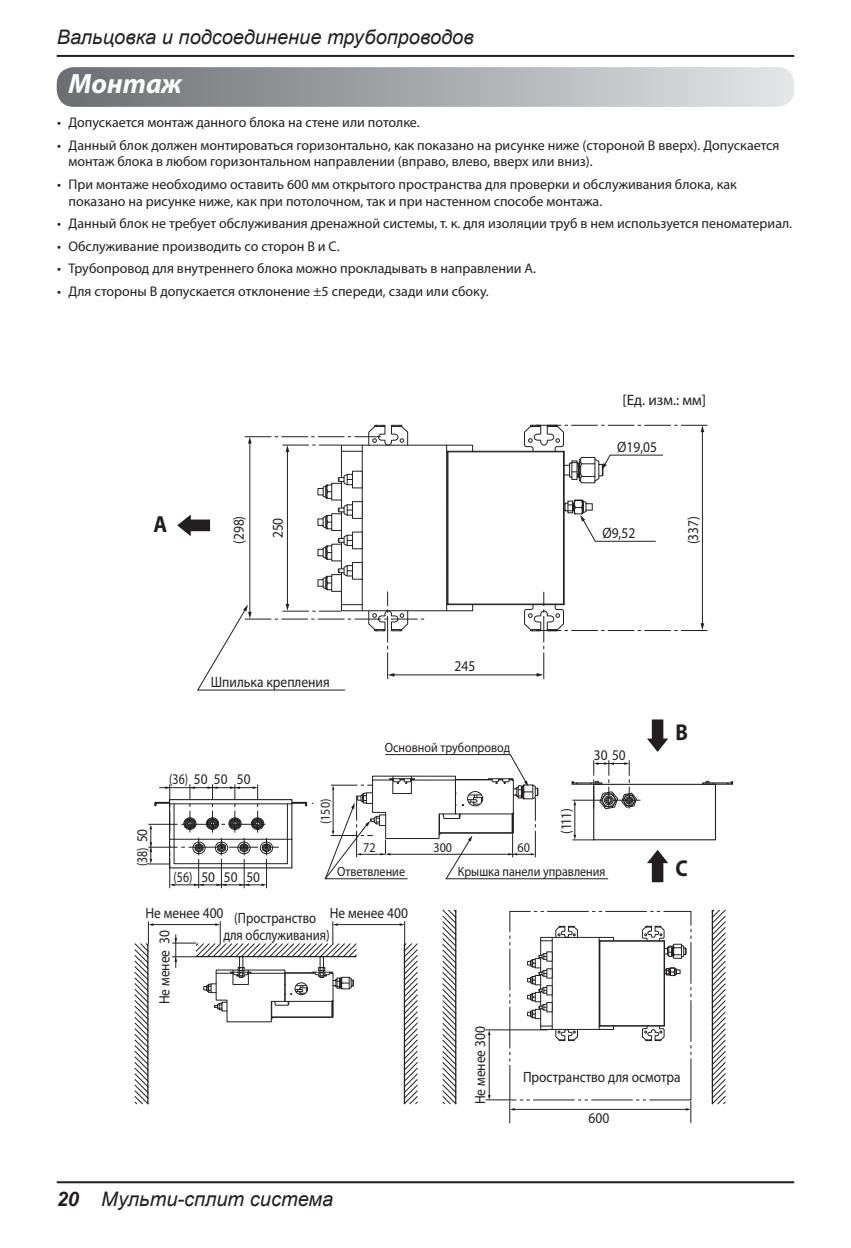
<style>
.page{position:relative;width:851px;height:1248px;background:#fff}
.page>*{position:absolute;margin:0;border:0;box-sizing:border-box;transform-origin:0 0}
.t1{font:italic 700 28px "Myriad Pro";color:#fff}
.t2{font:700 23.2px "Myriad Pro";color:#231f20;scale:.9 1}
.t3{font:700 23px "Myriad Pro";color:#231f20;scale:.9 1}
.t4{font:italic 20px "Arial";color:#231f20}
.t5{font:15.2px "Myriad Pro";color:#231f20}
.t6{font:15px "Myriad Pro";color:#231f20;scale:.9 1}
.t7{font:15px/16.2px "Myriad Pro";color:#231f20;text-align:center;scale:.86 1}
.t8{font:14.8px "Myriad Pro";color:#231f20;scale:.8 1}
.t9{font:14.8px "Myriad Pro";color:#231f20;scale:.9 1}
.t10{font:14px/16.8px "Myriad Pro";color:#231f20}
.t11{font:13.4px "Myriad Pro";color:#231f20;scale:.9 1}
.s1{font-weight:700}
</style>
<div class="page">
<hr style="left:57px;top:1181px;width:737px;height:2px;background:#231f20">
<hr style="left:57px;top:55px;width:737px;height:2px;background:#231f20">
<svg style="left:57px;top:67px;width:737px;height:40px;background:#a8aaad"></svg>
<div style="left:593px;top:783px;width:123px;height:57px;border:1px solid #231f20"></div>
<svg style="left:701px;top:780px;width:32px;height:5px"></svg>
<svg style="left:647px;top:850px;width:21px;height:32px"></svg>
<svg style="left:647px;top:719px;width:21px;height:32px"></svg>
<hr style="left:335px;top:924px;width:66px;height:1px;background:#231f20">
<hr style="left:175px;top:934px;width:1px;height:33px;background:#231f20">
<hr style="left:512px;top:1108px;width:175px;height:1px;background:#231f20">
<svg style="left:685px;top:1100px;width:6px;height:23px"></svg>
<hr style="left:151px;top:924px;width:65px;height:1px;background:#231f20">
<svg style="left:172px;top:921px;width:185px;height:40px"></svg>
<svg style="left:134px;top:921px;width:19px;height:183px"></svg>
<svg style="left:399px;top:921px;width:19px;height:183px"></svg>
<hr style="left:489px;top:1033px;width:1px;height:63px;background:#231f20">
<hr style="left:485px;top:1029px;width:62px;height:1px;background:#231f20">
<svg style="left:485px;top:1094px;width:29px;height:29px"></svg>
<svg style="left:442px;top:909px;width:14px;height:195px"></svg>
<svg style="left:711px;top:909px;width:14px;height:195px"></svg>
<svg style="left:177px;top:424px;width:530px;height:266px"></svg>
<div style="left:239px;top:956px;width:4px;height:21px;border:1px solid #231f20"></div>
<hr style="left:320px;top:956px;width:3px;height:21px;background:#fff">
<div style="left:319px;top:956px;width:5px;height:21px;border:1px solid #231f20"></div>
<svg style="left:203px;top:967px;width:151px;height:55px"></svg>
<svg style="left:526px;top:925px;width:161px;height:116px"></svg>
<svg style="left:148px;top:784px;width:165px;height:104px"></svg>
<svg style="left:324px;top:754px;width:316px;height:125px"></svg>
<h3 class="t4" style="left:57px;top:24px;width:418px">Вальцовка и подсоединение трубопроводов</h3>
<h1 class="t1" style="left:68px;top:66px;width:115px">Монтаж</h1>
<p class="t10" style="left:57px;top:114px;width:364px">• Допускается монтаж данного блока на стене или потолке.</p>
<p class="t10" style="left:68px;top:136px;width:712px;text-indent:-11px">• Данный блок должен монтироваться горизонтально, как показано на рисунке ниже (стороной В вверх). Допускается монтаж блока в любом горизонтальном направлении (вправо, влево, вверх или вниз).</p>
<p class="t10" style="left:68px;top:176px;width:670px;text-indent:-11px">• При монтаже необходимо оставить 600 мм открытого пространства для проверки и обслуживания блока, как показано на рисунке ниже, как при потолочном, так и при настенном способе монтажа.</p>
<p class="t10" style="left:57px;top:215px;width:736px">• Данный блок не требует обслуживания дренажной системы, т. к. для изоляции труб в нем используется пеноматериал.</p>
<p class="t10" style="left:57px;top:237px;width:284px">• Обслуживание производить со сторон В и С.</p>
<p class="t10" style="left:57px;top:260px;width:480px">• Трубопровод для внутреннего блока можно прокладывать в направлении А.</p>
<p class="t10" style="left:57px;top:282px;width:433px">• Для стороны В допускается отклонение ±5 спереди, сзади или сбоку.</p>
<p class="t5" style="left:622px;top:391px;width:85px">[Ед. изм.: мм]</p>
<h2 class="t2" style="left:153px;top:509px;width:17px">A</h2>
<p class="t6" style="left:229px;top:544px;width:33px;rotate:-90deg">(298)</p>
<p class="t6" style="left:268px;top:538px;width:25px;rotate:-90deg">250</p>
<p class="t6" style="left:617px;top:437px;width:46px">Ø19,05</p>
<p class="t6" style="left:602px;top:523px;width:38px">Ø9,52</p>
<p class="t6" style="left:684px;top:544px;width:33px;rotate:-90deg">(337)</p>
<p class="t8" style="left:133px;top:866px;width:48px;rotate:-90deg">(38) 50</p>
<p class="t6" style="left:211px;top:672px;width:134px">Шпилька крепления</p>
<p class="t8" style="left:169px;top:769px;width:103px">(36) 50 50 50</p>
<p class="t11" style="left:317px;top:824px;width:30px;rotate:-90deg">(150)</p>
<p class="t6" style="left:454px;top:657px;width:25px">245</p>
<p class="t11" style="left:385px;top:738px;width:141px">Основной трубопровод</p>
<p class="t11" style="left:363px;top:838px;width:15px">72</p>
<p class="t11" style="left:433px;top:838px;width:22px">300</p>
<p class="t11" style="left:517px;top:838px;width:15px">60</p>
<p class="t9" style="left:557px;top:834px;width:31px;rotate:-90deg">(111)</p>
<p class="t9" style="left:593px;top:745px;width:37px">30 50</p>
<p class="t8" style="left:173px;top:867px;width:110px">(56) 50 50 50</p>
<p class="t11" style="left:337px;top:862px;width:77px">Ответвление</p>
<p class="t11" style="left:458px;top:862px;width:166px">Крышка панели управления</p>
<p class="t6" style="left:145px;top:904px;width:88px">Не менее 400</p>
<p class="t6" style="left:330px;top:904px;width:88px">Не менее 400</p>
<p class="t7" style="left:223px;top:910px;width:125px">(Пространство<br>для обслуживания)</p>
<p class="t6" style="left:155px;top:1004px;width:84px;rotate:-90deg">Не менее 30</p>
<h3 class="t3" style="left:675px;top:717px;width:15px">B</h3>
<h3 class="t3" style="left:675px;top:853px;width:15px">C</h3>
<h3 class="t4" style="left:57px;top:1185px;width:278px"><span class="s1">20</span> Мульти-сплит система</h3>
<p class="t6" style="left:471px;top:1104px;width:88px;rotate:-90deg">Не менее 300</p>
<p class="t6" style="left:523px;top:1067px;width:177px">Пространство для осмотра</p>
<p class="t6" style="left:588px;top:1108px;width:24px">600</p>
</div>
